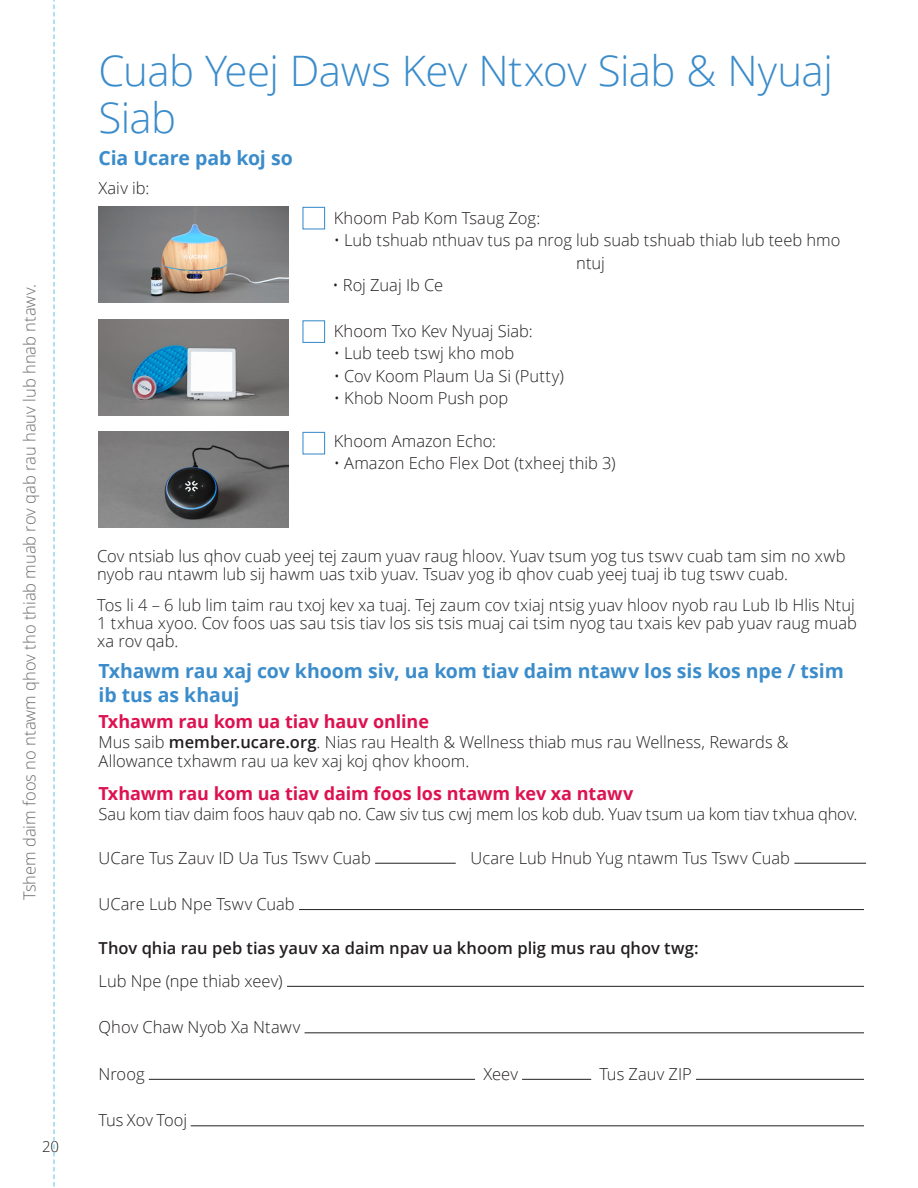
<style>
.page{position:relative;width:918px;height:1188px;background:#fff}
.page>*{position:absolute;margin:0;border:0;box-sizing:border-box;transform-origin:0 0}
.use_this_head{font:300 42px/46.5px "Open Sans";letter-spacing:-.01em;color:#3b8ccb}
.form_subhead{font:700 19.5px/24px "Open Sans";letter-spacing:-.005em;color:#3b8ccb}
.form_subhead-2{font:700 18px "Open Sans";letter-spacing:-.005em;color:#dd1250}
.body_12_16{font:300 16.5px/18px "Open Sans";color:#231f20}
.form_subhead-3{font:300 16.5px/19.5px "Open Sans";letter-spacing:-.005em;color:#231f20}
.perf_instructions{font:300 16.5px "Open Sans";color:#6c6d70}
.t1{font:600 16.5px "Open Sans";color:#231f20}
.t2{font:300 15px "Open Sans";color:#231f20}
.s1{font-weight:600}
</style>
<div class="page">
<svg style="left:53px;top:0;width:2px;height:1187px"></svg>
<img style="left:98px;top:207px;width:191px;height:96px">
<img style="left:98px;top:319px;width:191px;height:96px">
<img style="left:98px;top:432px;width:191px;height:96px">
<div style="left:302px;top:320px;width:23px;height:23px;border:1px solid #3b8ccb"></div>
<div style="left:302px;top:207px;width:23px;height:23px;border:1px solid #3b8ccb"></div>
<div style="left:302px;top:432px;width:23px;height:23px;border:1px solid #3b8ccb"></div>
<hr style="left:299px;top:909px;width:565px;height:1px;background:#231f20">
<hr style="left:375px;top:863px;width:81px;height:1px;background:#231f20">
<hr style="left:794px;top:863px;width:72px;height:1px;background:#231f20">
<hr style="left:287px;top:986px;width:577px;height:1px;background:#231f20">
<hr style="left:305px;top:1032px;width:559px;height:1px;background:#231f20">
<hr style="left:149px;top:1079px;width:326px;height:1px;background:#231f20">
<hr style="left:522px;top:1079px;width:69px;height:1px;background:#231f20">
<hr style="left:696px;top:1079px;width:168px;height:1px;background:#231f20">
<hr style="left:191px;top:1125px;width:673px;height:1px;background:#231f20">
<p class="perf_instructions" style="left:18px;top:900px;width:617px;rotate:-90deg">Tshem daim foos no ntawm qhov tho thiab muab rov qab rau hauv lub hnab ntawv.</p>
<p class="t2" style="left:42px;top:1136px;width:19px">20</p>
<p class="use_this_head" style="left:98px;top:47px;width:736px">Cuab Yeej Daws Kev Ntxov Siab &amp; Nyuaj<br>Siab</p>
<p class="form_subhead" style="left:98px;top:146px;width:196px">Cia Ucare pab koj so</p>
<p class="body_12_16" style="left:98px;top:179px;width:52px">Xaiv ib:</p>
<p class="body_12_16" style="left:334px;top:208px;width:208px">Khoom Pab Kom Tsaug Zog:</p>
<p class="body_12_16" style="left:334px;top:228px;width:508px;line-height:22.5px;text-align:center">• Lub tshuab nthuav tus pa nrog lub suab tshuab thiab lub teeb hmo ntuj</p>
<p class="body_12_16" style="left:332px;top:276px;width:112px">• Roj Zuaj Ib Ce</p>
<p class="body_12_16" style="left:334px;top:322px;width:200px">Khoom Txo Kev Nyuaj Siab:</p>
<p class="body_12_16" style="left:334px;top:344px;width:182px">• Lub teeb tswj kho mob</p>
<p class="body_12_16" style="left:334px;top:367px;width:232px">• Cov Koom Plaum Ua Si (Putty)</p>
<p class="body_12_16" style="left:334px;top:389px;width:176px">• Khob Noom Push pop</p>
<p class="body_12_16" style="left:334px;top:431px;width:164px">Khoom Amazon Echo:</p>
<p class="body_12_16" style="left:334px;top:454px;width:284px">• Amazon Echo Flex Dot (txheej thib 3)</p>
<p class="body_12_16" style="left:97px;top:546px;width:750px">Cov ntsiab lus qhov cuab yeej tej zaum yuav raug hloov. Yuav tsum yog tus tswv cuab tam sim no xwb nyob rau ntawm lub sij hawm uas txib yuav. Tsuav yog ib qhov cuab yeej tuaj ib tug tswv cuab.</p>
<p class="body_12_16" style="left:97px;top:596px;width:761px">Tos li 4 – 6 lub lim taim rau txoj kev xa tuaj. Tej zaum cov txiaj ntsig yuav hloov nyob rau Lub Ib Hlis Ntuj<br>1 txhua xyoo. Cov foos uas sau tsis tiav los sis tsis muaj cai tsim nyog tau txais kev pab yuav raug muab xa rov qab.</p>
<p class="form_subhead" style="left:99px;top:658px;width:747px">Txhawm rau xaj cov khoom siv, ua kom tiav daim ntawv los sis kos npe / tsim ib tus as khauj</p>
<p class="form_subhead-2" style="left:99px;top:709px;width:332px">Txhawm rau kom ua tiav hauv online</p>
<p class="form_subhead-3" style="left:99px;top:731px;width:692px">Mus saib <span class="s1">member.ucare.org</span>. Nias rau Health &amp; Wellness thiab mus rau Wellness, Rewards &amp;<br>Allowance txhawm rau ua kev xaj koj qhov khoom.</p>
<p class="form_subhead-2" style="left:99px;top:781px;width:536px">Txhawm rau kom ua tiav daim foos los ntawm kev xa ntawv</p>
<p class="form_subhead-3" style="left:99px;top:803px;width:760px">Sau kom tiav daim foos hauv qab no. Caw siv tus cwj mem los kob dub. Yuav tsum ua kom tiav txhua qhov.</p>
<p class="body_12_16" style="left:99px;top:848px;width:274px">UCare Tus Zauv ID Ua Tus Tswv Cuab</p>
<p class="body_12_16" style="left:471px;top:848px;width:321px">Ucare Lub Hnub Yug ntawm Tus Tswv Cuab</p>
<p class="body_12_16" style="left:99px;top:895px;width:198px">UCare Lub Npe Tswv Cuab</p>
<p class="t1" style="left:99px;top:937px;width:602px">Thov qhia rau peb tias yauv xa daim npav ua khoom plig mus rau qhov twg:</p>
<p class="body_12_16" style="left:99px;top:971px;width:186px">Lub Npe (npe thiab xeev)</p>
<p class="body_12_16" style="left:99px;top:1018px;width:203px">Qhov Chaw Nyob Xa Ntawv</p>
<p class="body_12_16" style="left:99px;top:1064px;width:48px">Nroog</p>
<p class="body_12_16" style="left:483px;top:1064px;width:36px">Xeev</p>
<p class="body_12_16" style="left:600px;top:1064px;width:94px">Tus Zauv ZIP</p>
<p class="body_12_16" style="left:99px;top:1111px;width:90px">Tus Xov Tooj</p>
</div>
